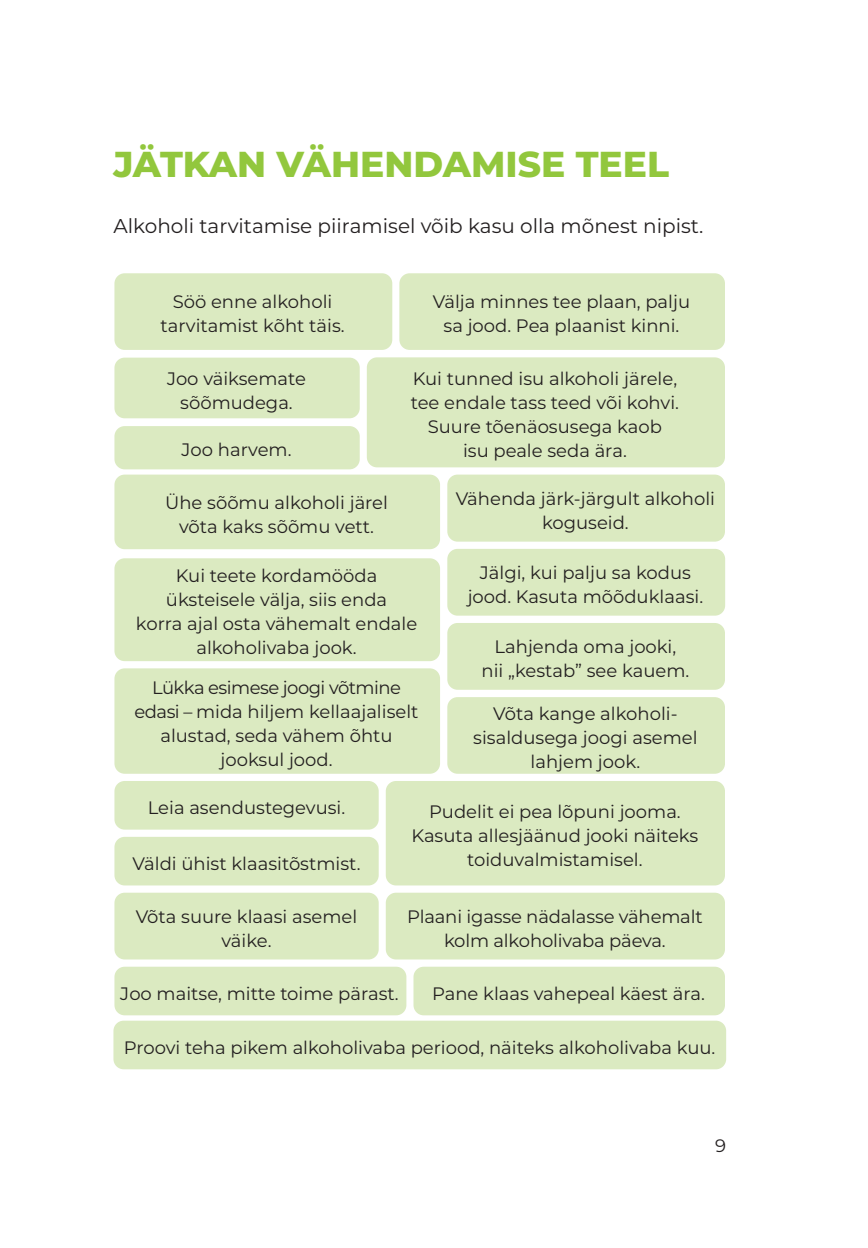
<style>
.page{position:relative;width:868px;height:1248px;background:#fff}
.page>*{position:absolute;margin:0;border:0;box-sizing:border-box;transform-origin:0 0}
.t1{font:800 36px "Montserrat";color:#92c73d}
.t2{font:20px "Montserrat";color:#231f20}
.t3{font:18px/24px "Montserrat";color:#231f20;text-align:center}
</style>
<div class="page">
<div style="left:114px;top:426px;width:245px;height:43px;background:#dbeac1;border-radius:10px"></div>
<div style="left:114px;top:357px;width:245px;height:61px;background:#dbeac1;border-radius:10px"></div>
<div style="left:413px;top:966px;width:311px;height:49px;background:#dbeac1;border-radius:10px"></div>
<div style="left:114px;top:892px;width:264px;height:67px;background:#dbeac1;border-radius:10px"></div>
<div style="left:114px;top:966px;width:292px;height:49px;background:#dbeac1;border-radius:10px"></div>
<div style="left:113px;top:1020px;width:613px;height:49px;background:#dbeac1;border-radius:10px"></div>
<div style="left:114px;top:273px;width:278px;height:77px;background:#dbeac1;border-radius:10px"></div>
<div style="left:386px;top:781px;width:338px;height:104px;background:#dbeac1;border-radius:10px"></div>
<div style="left:114px;top:474px;width:326px;height:75px;background:#dbeac1;border-radius:10px"></div>
<div style="left:114px;top:781px;width:264px;height:48px;background:#dbeac1;border-radius:10px"></div>
<div style="left:114px;top:836px;width:264px;height:49px;background:#dbeac1;border-radius:10px"></div>
<div style="left:367px;top:357px;width:357px;height:110px;background:#dbeac1;border-radius:10px"></div>
<div style="left:114px;top:668px;width:326px;height:105px;background:#dbeac1;border-radius:10px"></div>
<div style="left:114px;top:558px;width:326px;height:103px;background:#dbeac1;border-radius:10px"></div>
<div style="left:386px;top:892px;width:338px;height:67px;background:#dbeac1;border-radius:10px"></div>
<div style="left:447px;top:549px;width:278px;height:66px;background:#dbeac1;border-radius:10px"></div>
<div style="left:447px;top:697px;width:277px;height:76px;background:#dbeac1;border-radius:10px"></div>
<div style="left:447px;top:623px;width:277px;height:66px;background:#dbeac1;border-radius:10px"></div>
<div style="left:447px;top:474px;width:277px;height:67px;background:#dbeac1;border-radius:10px"></div>
<div style="left:399px;top:273px;width:325px;height:77px;background:#dbeac1;border-radius:10px"></div>
<h1 class="t1" style="left:113px;top:137px;width:557px">JÄTKAN VÄHENDAMISE TEEL</h1>
<p class="t2" style="left:113px;top:212px;width:591px">Alkoholi tarvitamise piiramisel võib kasu olla mõnest nipist.</p>
<p class="t3" style="left:160px;top:289px;width:186px">Söö enne alkoholi tarvitamist kõht täis.</p>
<p class="t3" style="left:167px;top:365px;width:140px">Joo väiksemate sõõmudega.</p>
<p class="t3" style="left:181px;top:437px;width:111px">Joo harvem.</p>
<p class="t3" style="left:165px;top:489px;width:224px">Ühe sõõmu alkoholi järel võta kaks sõõmu vett.</p>
<p class="t3" style="left:433px;top:289px;width:259px">Välja minnes tee plaan, palju sa jood. Pea plaanist kinni.</p>
<p class="t3" style="left:411px;top:366px;width:270px">Kui tunned isu alkoholi järele, tee endale tass teed või kohvi.<br>Suure tõenäosusega kaob<br>isu peale seda ära.</p>
<p class="t3" style="left:455px;top:486px;width:261px">Vähenda järk-järgult alkoholi koguseid.</p>
<p class="t3" style="left:136px;top:563px;width:283px">Kui teete kordamööda üksteisele välja, siis enda<br>korra ajal osta vähemalt endale alkoholivaba jook.</p>
<p class="t3" style="left:135px;top:674px;width:285px">Lükka esimese joogi võtmine edasi – mida hiljem kellaajaliselt alustad, seda vähem õhtu jooksul jood.</p>
<p class="t3" style="left:467px;top:560px;width:237px">Jälgi, kui palju sa kodus jood. Kasuta mõõduklaasi.</p>
<p class="t3" style="left:481px;top:634px;width:209px">Lahjenda oma jooki, nii „kestab” see kauem.</p>
<p class="t3" style="left:473px;top:701px;width:226px">Võta kange alkoholi&shy;sisaldusega joogi asemel lahjem jook.</p>
<p class="t3" style="left:148px;top:795px;width:199px">Leia asendustegevusi.</p>
<p class="t3" style="left:133px;top:850px;width:229px">Väldi ühist klaasitõstmist.</p>
<p class="t3" style="left:411px;top:798px;width:288px">Pudelit ei pea lõpuni jooma.<br>Kasuta allesjäänud jooki näiteks toiduvalmistamisel.</p>
<p class="t3" style="left:136px;top:903px;width:223px">Võta suure klaasi asemel väike.</p>
<p class="t3" style="left:120px;top:980px;width:280px">Joo maitse, mitte toime pärast.</p>
<p class="t3" style="left:124px;top:1034px;width:593px">Proovi teha pikem alkoholivaba periood, näiteks alkoholivaba kuu.</p>
<p class="t3" style="left:407px;top:903px;width:297px">Plaani igasse nädalasse vähemalt kolm alkoholivaba päeva.</p>
<p class="t3" style="left:432px;top:980px;width:274px">Pane klaas vahepeal käest ära.</p>
<p class="t3" style="left:715px;top:1132px;width:12px">9</p>
</div>
